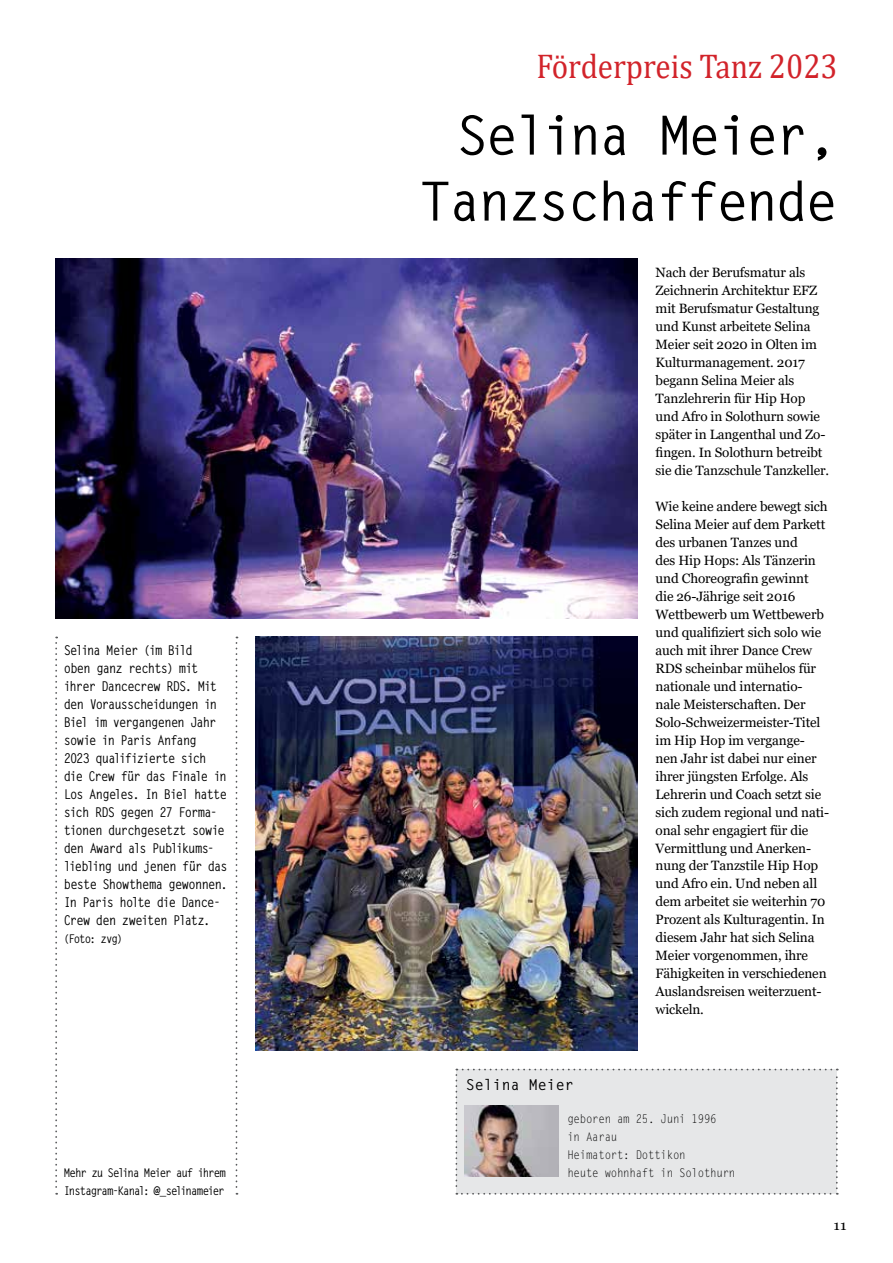
<style>
.page{position:relative;width:893px;height:1263px;background:#fff}
.page>*{position:absolute;margin:0;border:0;box-sizing:border-box;transform-origin:0 0}
.t1{font:700 54px/66px "Letter Gothic Std";letter-spacing:-.05em;color:#000;text-align:right}
.t2{font:34.5px "Cambria";color:#d2232a;scale:.9 1}
.t3{font:700 15px "Letter Gothic Std";color:#000}
.t4{font:13.5px/18px "Georgia";letter-spacing:-.01em;color:#000}
.t5{font:700 13.5px/18px "Letter Gothic Std";letter-spacing:-.07em;color:#000;scale:.9 1}
.t6{font:13.5px "Georgia";letter-spacing:-.01em;color:#000;scale:1.11 1}
.t7{font:12px/18px "Letter Gothic Std";letter-spacing:-.025em;color:#000;scale:.9 1}
.t8{font:700 12px/18px "Letter Gothic Std";letter-spacing:-.095em;color:#000;scale:.9 1}
</style>
<div class="page">
<div style="left:455px;top:1069px;width:383px;height:126px;background:#e6e7e8"></div>
<img style="left:464px;top:1105px;width:95px;height:72px">
<img style="left:55px;top:259px;width:583px;height:359px">
<img style="left:255px;top:637px;width:383px;height:414px">
<svg style="left:55px;top:637px;width:2px;height:558px"></svg>
<svg style="left:236px;top:637px;width:1px;height:558px"></svg>
<p class="t5" style="left:64px;top:641px;width:184px">Selina Meier (im Bild<br>oben ganz rechts) mit ihrer Dancecrew RDS. Mit den Vorausscheidungen in<br>Biel im vergangenen Jahr sowie in Paris Anfang<br>2023 qualifizierte sich die Crew für das Finale in<br>Los Angeles. In Biel hatte sich RDS gegen 27 Forma&shy;tionen durchgesetzt sowie den Award als Publikums&shy;liebling und jenen für das beste Showthema gewonnen.<br>In Paris holte die Dance-<br>Crew den zweiten Platz.</p>
<p class="t8" style="left:64px;top:929px;width:67px">(Foto: zvg)</p>
<p class="t8" style="left:64px;top:1163px;width:182px">Mehr zu Selina Meier auf ihrem<br>Instagram-Kanal: @_selinameier</p>
<h2 class="t2" style="left:536px;top:46px;width:336px">Förderpreis Tanz 2023</h2>
<h1 class="t1" style="left:419px;top:103px;width:420px">Selina Meier,<br>Tanzschaffende</h1>
<p class="t4" style="left:656px;top:263px;width:175px">Nach der Berufsmatur als<br>Zeichnerin Architektur EFZ mit Berufsmatur Gestaltung und Kunst arbeitete Selina<br>Meier seit 2020 in Olten im<br>Kulturmanagement. 2017 begann Selina Meier als<br>Tanzlehrerin für Hip Hop und Afro in Solothurn sowie später in Langenthal und Zo&shy;fingen. In Solothurn betreibt sie die Tanzschule Tanzkeller.</p>
<p class="t4" style="left:656px;top:497px;width:175px">Wie keine andere bewegt sich<br>Selina Meier auf dem Parkett des urbanen Tanzes und<br>des Hip Hops: Als Tänzerin und Choreografin gewinnt die 26-Jährige seit 2016<br>Wettbewerb um Wettbewerb und qualifiziert sich solo wie auch mit ihrer Dance Crew<br>RDS scheinbar mühelos für nationale und internatio&shy;nale Meisterschaften. Der<br>Solo-Schweizermeister-Titel im Hip Hop im vergange&shy;nen Jahr ist dabei nur einer ihrer jüngsten Erfolge. Als<br>Lehrerin und Coach setzt sie sich zudem regional und nati&shy;onal sehr engagiert für die<br>Vermittlung und Anerken&shy;nung der Tanzstile Hip Hop und Afro ein. Und neben all dem arbeitet sie weiterhin 70<br>Prozent als Kulturagentin. In diesem Jahr hat sich Selina<br>Meier vorgenommen, ihre<br>Fähigkeiten in verschiedenen<br>Auslandsreisen weiterzuent&shy;wickeln.</p>
<p class="t3" style="left:466px;top:1075px;width:109px">Selina Meier</p>
<p class="t7" style="left:567px;top:1110px;width:188px">geboren am 25. Juni 1996<br>in Aarau<br>Heimatort: Dottikon<br>heute wohnhaft in Solothurn</p>
<p class="t6" style="left:834px;top:1217px;width:13px">11</p>
</div>
